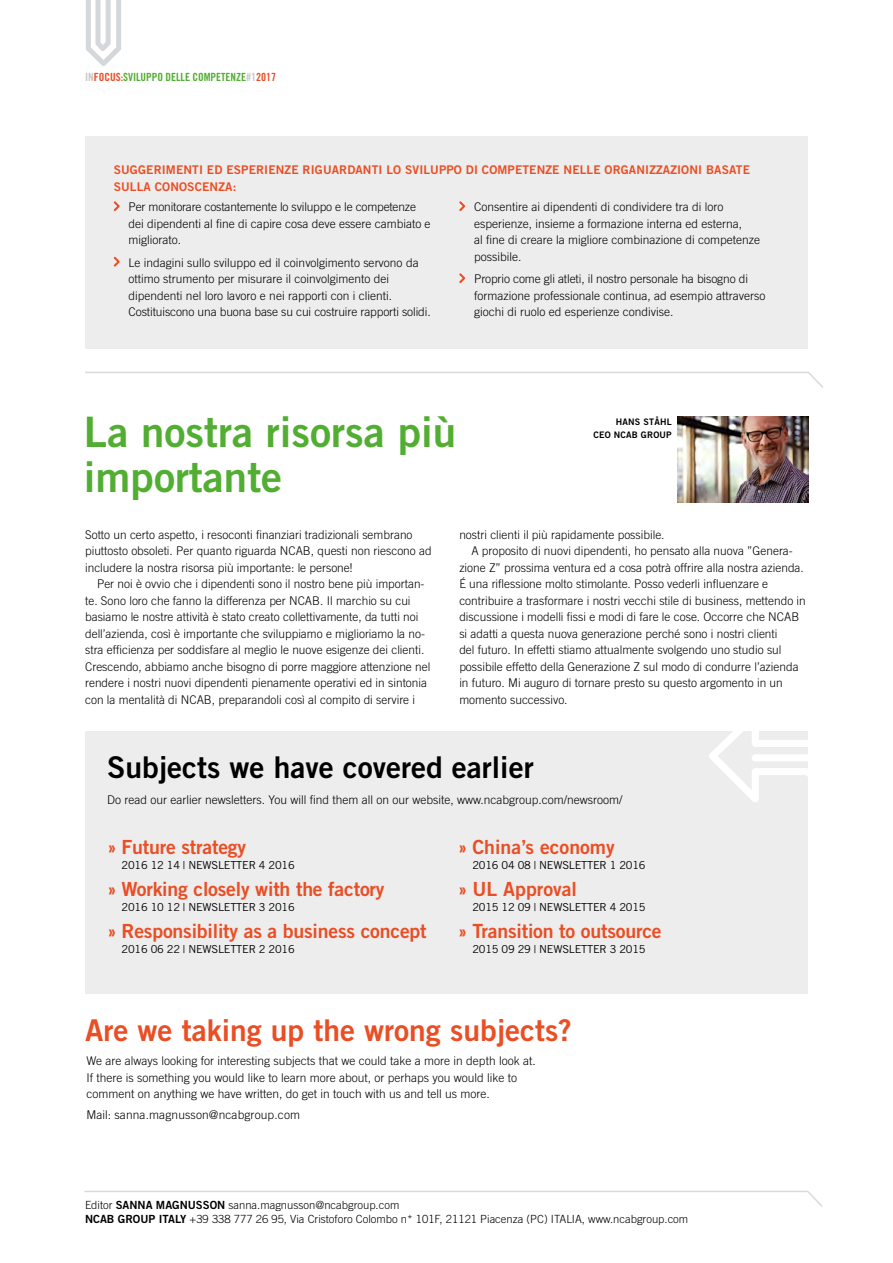
<style>
.page{position:relative;width:893px;height:1263px;background:#fff}
.page>*{position:absolute;margin:0;border:0;box-sizing:border-box;transform-origin:0 0}
.t1{font:42px/45px "Trade Gothic LT Bold Two";color:#52ae32}
.t2{font:30px "Trade Gothic LT Bold Two";color:#e94e24}
.t3{font:30px "Trade Gothic LT Bold Two";color:#000}
.t4{font:19.5px "Trade Gothic LT Bold Two";letter-spacing:-.01em;color:#e94e24}
.t5{font:300 12px/16.5px "Trade Gothic LT";color:#000}
.t6{font:12px/16.5px "Trade Gothic LT Bold Two";letter-spacing:.01em;color:#e94e24}
.t7{font:300 11.25px/14.2px "Trade Gothic LT";color:#000}
.t8{font:11.25px "Trade Gothic LT Bold Cond Twenty";color:#52ae32}
.t9{font:10.95px "Trade Gothic LT";letter-spacing:-.02em;color:#000}
.t10{font:9px/13.4px "Trade Gothic LT Bold Two";letter-spacing:.02em;color:#000;text-align:right}
.s1{color:#c6c6c6}
.s2{color:#e94e24}
.s3{font-family:"Bauhaus 93";font-size:21px}
.s4{font-family:"Trade Gothic LT Bold Two";font-weight:400}
</style>
<div class="page">
<svg style="left:86px;top:0;width:35px;height:66px"></svg>
<svg style="left:84px;top:1190px;width:739px;height:17px"></svg>
<img style="left:677px;top:417px;width:131px;height:86px">
<div style="left:85px;top:731px;width:723px;height:262px;background:#ededed"></div>
<svg style="left:709px;top:731px;width:99px;height:71px"></svg>
<svg style="left:85px;top:371px;width:738px;height:17px"></svg>
<div style="left:85px;top:136px;width:723px;height:213px;background:#ededed"></div>
<svg style="left:113px;top:201px;width:7px;height:10px"></svg>
<svg style="left:113px;top:256px;width:7px;height:11px"></svg>
<svg style="left:459px;top:201px;width:7px;height:10px"></svg>
<svg style="left:459px;top:273px;width:7px;height:10px"></svg>
<p class="t8" style="left:85px;top:70px;width:193px"><span class="s1">IN</span><span class="s2">FOCUS:</span>SVILUPPO DELLE COMPETENZE<span class="s1">#1</span><span class="s2">2017</span></p>
<p class="t6" style="left:114px;top:161px;width:638px">SUGGERIMENTI ED ESPERIENZE RIGUARDANTI LO SVILUPPO DI COMPETENZE NELLE ORGANIZZAZIONI BASATE<br>SULLA CONOSCENZA:</p>
<p class="t5" style="left:129px;top:198px;width:303px">Per monitorare costantemente lo sviluppo e le competenze dei dipendenti al fine di capire cosa deve essere cambiato e migliorato.</p>
<p class="t5" style="left:129px;top:254px;width:304px">Le indagini sullo sviluppo ed il coinvolgimento servono da ottimo strumento per misurare il coinvolgimento dei dipendenti nel loro lavoro e nei rapporti con i clienti.<br>Costituiscono una buona base su cui costruire rapporti solidi.</p>
<p class="t5" style="left:474px;top:198px;width:288px">Consentire ai dipendenti di condividere tra di loro esperienze, insieme a formazione interna ed esterna,<br>al fine di creare la migliore combinazione di competenze possibile.</p>
<p class="t5" style="left:474px;top:270px;width:293px">Proprio come gli atleti, il nostro personale ha bisogno di formazione professionale continua, ad esempio attraverso giochi di ruolo ed esperienze condivise.</p>
<h1 class="t1" style="left:84px;top:409px;width:374px">La nostra risorsa più importante</h1>
<p class="t10" style="left:593px;top:415px;width:80px">HANS STÅHL<br>CEO NCAB GROUP</p>
<p class="t5" style="left:85px;top:526px;width:348px">Sotto un certo aspetto, i resoconti finanziari tradizionali sembrano piuttosto obsoleti. Per quanto riguarda NCAB, questi non riescono ad includere la nostra risorsa più importante: le persone!</p>
<p class="t5" style="left:85px;top:576px;width:347px;text-indent:12px">Per noi è ovvio che i dipendenti sono il nostro bene più importan&shy;te. Sono loro che fanno la differenza per NCAB. Il marchio su cui basiamo le nostre attività è stato creato collettivamente, da tutti noi dell’azienda, così è importante che sviluppiamo e miglioriamo la no&shy;stra efficienza per soddisfare al meglio le nuove esigenze dei clienti.<br>Crescendo, abbiamo anche bisogno di porre maggiore attenzione nel rendere i nostri nuovi dipendenti pienamente operativi ed in sintonia con la mentalità di NCAB, preparandoli così al compito di servire i</p>
<p class="t5" style="left:459px;top:526px;width:207px">nostri clienti il più rapidamente possibile.</p>
<p class="t5" style="left:471px;top:543px;width:323px">A proposito di nuovi dipendenti, ho pensato alla nuova ”Genera-</p>
<p class="t5" style="left:459px;top:559px;width:346px">zione Z” prossima ventura ed a cosa potrà offrire alla nostra azienda.</p>
<p class="t5" style="left:459px;top:576px;width:310px">É una riflessione molto stimolante. Posso vederli influenzare e</p>
<p class="t5" style="left:459px;top:592px;width:348px">contribuire a trasformare i nostri vecchi stile di business, mettendo in</p>
<p class="t5" style="left:459px;top:609px;width:341px">discussione i modelli fissi e modi di fare le cose. Occorre che NCAB</p>
<p class="t5" style="left:459px;top:625px;width:320px">si adatti a questa nuova generazione perché sono i nostri clienti</p>
<p class="t5" style="left:459px;top:642px;width:324px">del futuro. In effetti stiamo attualmente svolgendo uno studio sul</p>
<p class="t5" style="left:459px;top:658px;width:341px">possibile effetto della Generazione Z sul modo di condurre l’azienda</p>
<p class="t5" style="left:459px;top:675px;width:325px">in futuro. Mi auguro di tornare presto su questo argomento in un</p>
<p class="t5" style="left:459px;top:691px;width:110px">momento successivo.</p>
<h2 class="t3" style="left:107px;top:749px;width:428px">Subjects we have covered earlier</h2>
<p class="t5" style="left:107px;top:791px;width:517px">Do read our earlier newsletters. You will find them all on our website, www.ncabgroup.com/newsroom/</p>
<h3 class="t4" style="left:108px;top:835px;width:140px"><span class="s3">»</span> Future strategy</h3>
<p class="t9" style="left:122px;top:858px;width:175px">2016 12 14 | NEWSLETTER 4 2016</p>
<h3 class="t4" style="left:108px;top:877px;width:278px"><span class="s3">»</span> Working closely with the factory</h3>
<p class="t9" style="left:122px;top:900px;width:175px">2016 10 12 | NEWSLETTER 3 2016</p>
<h3 class="t4" style="left:108px;top:919px;width:320px"><span class="s3">»</span> Responsibility as a business concept</h3>
<p class="t9" style="left:122px;top:942px;width:175px">2016 06 22 | NEWSLETTER 2 2016</p>
<h3 class="t4" style="left:459px;top:835px;width:157px"><span class="s3">»</span> China’s economy</h3>
<p class="t9" style="left:472px;top:858px;width:175px">2016 04 08 | NEWSLETTER 1 2016</p>
<h3 class="t4" style="left:459px;top:877px;width:120px"><span class="s3">»</span> UL Approval</h3>
<p class="t9" style="left:472px;top:900px;width:175px">2015 12 09 | NEWSLETTER 4 2015</p>
<h3 class="t4" style="left:459px;top:919px;width:204px"><span class="s3">»</span> Transition to outsource</h3>
<p class="t9" style="left:472px;top:942px;width:175px">2015 09 29 | NEWSLETTER 3 2015</p>
<h2 class="t2" style="left:85px;top:1011px;width:488px">Are we taking up the wrong subjects?</h2>
<p class="t5" style="left:86px;top:1053px;width:451px">We are always looking for interesting subjects that we could take a more in depth look at.<br>If there is something you would like to learn more about, or perhaps you would like to comment on anything we have written, do get in touch with us and tell us more.</p>
<p class="t5" style="left:86px;top:1106px;width:215px">Mail: sanna.magnusson@ncabgroup.com</p>
<p class="t7" style="left:85px;top:1198px;width:605px">Editor <span class="s4">SANNA MAGNUSSON</span> sanna.magnusson@ncabgroup.com<br><span class="s4">NCAB GROUP ITALY</span> +39 338 777 26 95, Via Cristoforo Colombo n* 101F, 21121 Piacenza (PC) ITALIA, www.ncabgroup.com</p>
</div>
